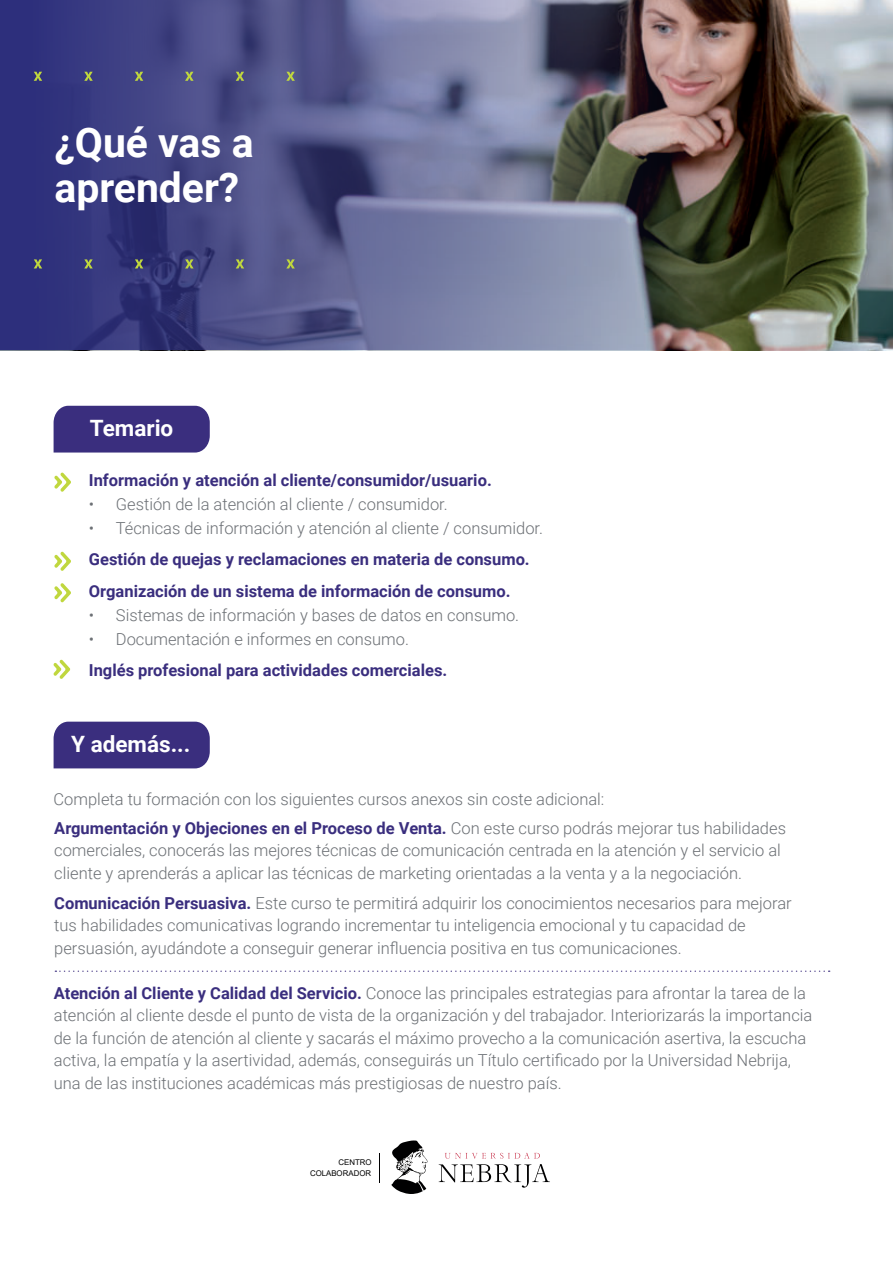
<style>
.page{position:relative;width:893px;height:1263px;background:#fff}
.page>*{position:absolute;margin:0;border:0;box-sizing:border-box;transform-origin:0 0}
.t1{font:700 40.95px/44.4px "Roboto";color:#fff}
.t2{font:700 22.5px "Roboto";color:#fff}
.t3{font:300 16.5px/22.5px "Roboto";color:#6c7075}
.t4{font:700 16.5px/31.2px "Roboto";color:#3a2e7e}
.t5{font:7.8px/10.5px "Arial";color:#000001;text-align:right}
.s1{font-weight:700;color:#3a2e7e}
</style>
<div class="page">
<img style="left:816px;top:0;width:77px;height:350px">
<img style="left:0;top:0;width:816px;height:350px">
<div style="left:54px;top:406px;width:156px;height:46px;background:#3a2e7e"></div>
<svg style="left:34px;top:259px;width:8px;height:9px"></svg>
<svg style="left:84px;top:259px;width:9px;height:9px"></svg>
<svg style="left:135px;top:259px;width:8px;height:9px"></svg>
<svg style="left:185px;top:259px;width:9px;height:9px"></svg>
<svg style="left:236px;top:259px;width:8px;height:9px"></svg>
<svg style="left:286px;top:259px;width:9px;height:9px"></svg>
<svg style="left:34px;top:72px;width:8px;height:9px"></svg>
<svg style="left:84px;top:72px;width:9px;height:9px"></svg>
<svg style="left:135px;top:72px;width:8px;height:9px"></svg>
<svg style="left:185px;top:72px;width:9px;height:9px"></svg>
<svg style="left:236px;top:72px;width:8px;height:9px"></svg>
<svg style="left:286px;top:72px;width:9px;height:9px"></svg>
<svg style="left:54px;top:473px;width:17px;height:19px"></svg>
<svg style="left:54px;top:552px;width:17px;height:19px"></svg>
<svg style="left:54px;top:583px;width:17px;height:19px"></svg>
<svg style="left:53px;top:660px;width:17px;height:19px"></svg>
<div style="left:54px;top:722px;width:156px;height:46px;background:#3a2e7e"></div>
<svg style="left:391px;top:1140px;width:37px;height:54px"></svg>
<svg style="left:439px;top:1153px;width:111px;height:35px"></svg>
<hr style="left:379px;top:1153px;width:1px;height:30px;background:#000001">
<svg style="left:55px;top:970px;width:775px;height:2px"></svg>
<h1 class="t1" style="left:54px;top:124px;width:201px">¿Qué vas a aprender?</h1>
<h2 class="t2" style="left:90px;top:412px;width:85px">Temario</h2>
<p class="t4" style="left:89px;top:464px;width:404px">Información y atención al cliente/consumidor/usuario.</p>
<p class="t3" style="left:89px;top:494px;width:360px">• Gestión de la atención al cliente / consumidor.</p>
<p class="t3" style="left:89px;top:518px;width:456px">• Técnicas de información y atención al cliente / consumidor.</p>
<p class="t4" style="left:89px;top:543px;width:442px">Gestión de quejas y reclamaciones en materia de consumo.<br>Organización de un sistema de información de consumo.</p>
<p class="t3" style="left:89px;top:605px;width:432px">• Sistemas de información y bases de datos en consumo.</p>
<p class="t3" style="left:89px;top:629px;width:322px">• Documentación e informes en consumo.</p>
<p class="t4" style="left:89px;top:654px;width:360px">Inglés profesional para actividades comerciales.</p>
<h2 class="t2" style="left:71px;top:728px;width:121px">Y además...</h2>
<p class="t3" style="left:54px;top:787px;width:552px">Completa tu formación con los siguientes cursos anexos sin coste adicional:</p>
<p class="t3" style="left:54px;top:816px;width:733px"><span class="s1">Argumentación y Objeciones en el Proceso de Venta.</span> Con este curso podrás mejorar tus habilidades comerciales, conocerás las mejores técnicas de comunicación centrada en la atención y el servicio al cliente y aprenderás a aplicar las técnicas de marketing orientadas a la venta y a la negociación.</p>
<p class="t3" style="left:54px;top:891px;width:739px"><span class="s1">Comunicación Persuasiva.</span> Este curso te permitirá adquirir los conocimientos necesarios para mejorar tus habilidades comunicativas logrando incrementar tu inteligencia emocional y tu capacidad de persuasión, ayudándote a conseguir generar influencia positiva en tus comunicaciones.</p>
<p class="t3" style="left:54px;top:981px;width:760px"><span class="s1">Atención al Cliente y Calidad del Servicio.</span> Conoce las principales estrategias para afrontar la tarea de la atención al cliente desde el punto de vista de la organización y del trabajador. Interiorizarás la importancia de la función de atención al cliente y sacarás el máximo provecho a la comunicación asertiva, la escucha activa, la empatía y la asertividad, además, conseguirás un Título certificado por la Universidad Nebrija, una de las instituciones académicas más prestigiosas de nuestro país.</p>
<p class="t5" style="left:310px;top:1157px;width:63px">CENTRO<br>COLABORADOR</p>
</div>
